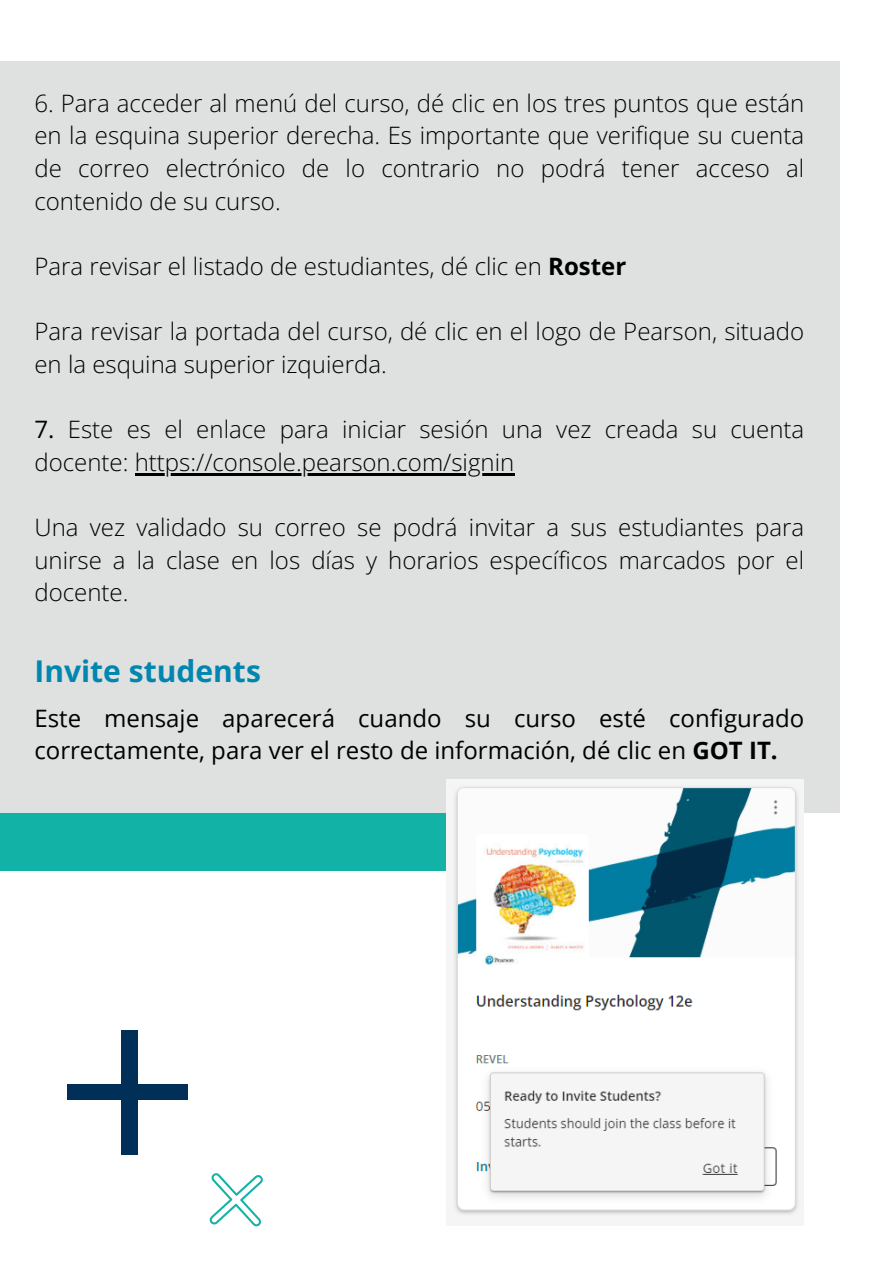
<style>
.page{position:relative;width:894px;height:1264px;background:#fff}
.page>*{position:absolute;margin:0;border:0;box-sizing:border-box;transform-origin:0 0}
.t1{font:700 30px "Open Sans";color:#0186af}
.t2{font:300 24px/32.7px "Open Sans";color:#000;text-align:justify}
.t3{font:24px/32.7px "Open Sans";color:#000}
.s1{font-weight:700}
.s2{font-weight:400}
</style>
<div class="page">
<div style="left:0;top:581px;width:601px;height:289px;background:#12b2a6"></div>
<div style="left:0;top:61px;width:838px;height:751px;background:#dfe1e1"></div>
<div style="left:121px;top:1030px;width:16px;height:124px;background:#003057"></div>
<div style="left:67px;top:1084px;width:120px;height:16px;background:#003057"></div>
<svg style="left:209px;top:1173px;width:54px;height:54px"></svg>
<img style="left:446px;top:779px;width:357px;height:438px">
<hr style="left:135px;top:473px;width:379px;height:2px;background:#000">
<p class="t2" style="left:34px;top:86px;width:771px">6. Para acceder al menú del curso, dé clic en los tres puntos que están en la esquina superior derecha. Es importante que verifique su cuenta de correo electrónico de lo contrario no podrá tener acceso al contenido de su curso.</p>
<p class="t2" style="left:34px;top:249px;width:593px">Para revisar el listado de estudiantes, dé clic en <span class="s1">Roster</span></p>
<p class="t2" style="left:34px;top:314px;width:771px">Para revisar la portada del curso, dé clic en el logo de Pearson, situado en la esquina superior izquierda.</p>
<p class="t2" style="left:34px;top:412px;width:771px"><span class="s2">7.</span> Este es el enlace para iniciar sesión una vez creada su cuenta docente: https://console.pearson.com/signin</p>
<h1 class="t2" style="left:34px;top:510px;width:771px">Una vez validado su correo se podrá invitar a sus estudiantes para unirse a la clase en los días y horarios específicos marcados por el docente.</h1>
<p class="t1" style="left:34px;top:650px;width:228px">Invite students</p>
<p class="t3" style="left:34px;top:701px;width:771px">Este mensaje aparecerá cuando su curso esté configurado correctamente, para ver el resto de información, dé clic en <span class="s1">GOT IT.</span></p>
</div>
